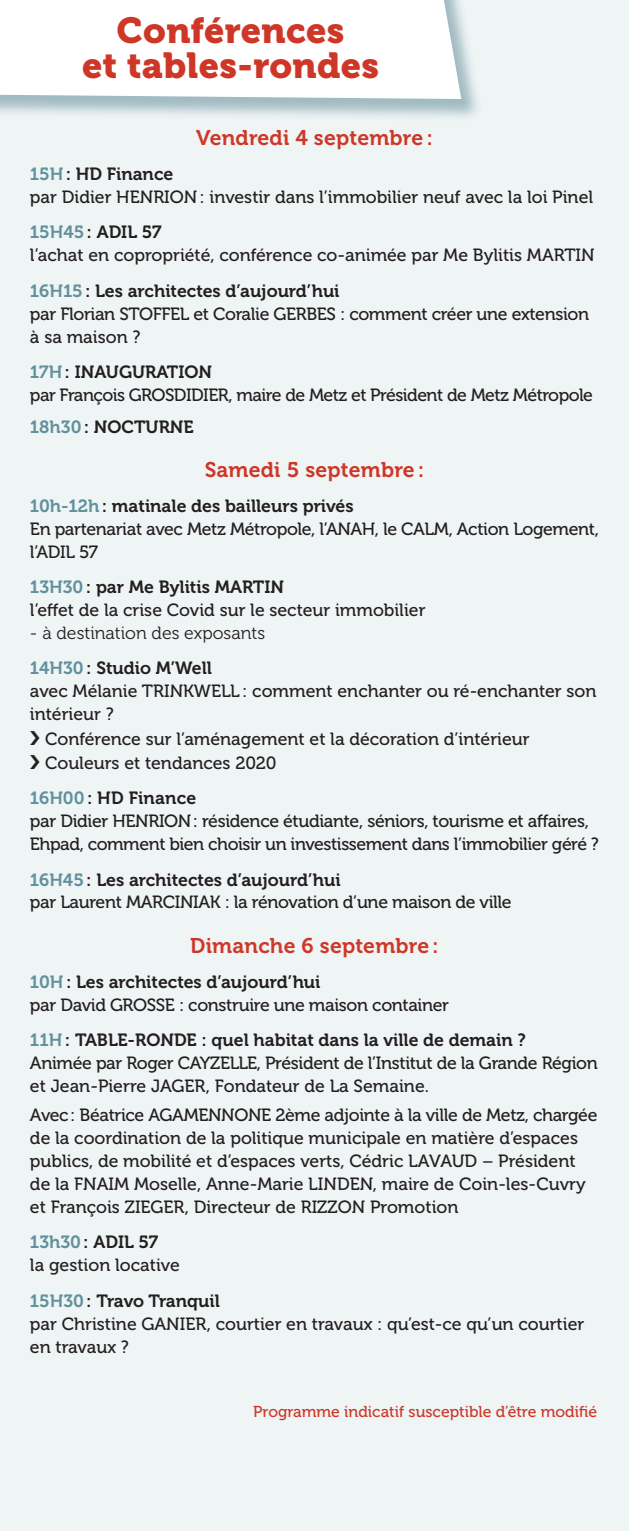
<style>
.page{position:relative;width:629px;height:1531px;background:#fff}
.page>*{position:absolute;margin:0;border:0;box-sizing:border-box;transform-origin:0 0}
.t1{font:36px/34.6px "Museo 900";letter-spacing:.01em;color:#ce3727;text-align:center}
.t2{font:21.15px "Museo 700";letter-spacing:.01em;color:#ce3727}
.t3{font:17.55px/22.9px "Museo 500";letter-spacing:-.01em;color:#231f20}
.t4{font:17.55px "Museo 700";color:#231f20}
.t5{font:17.55px "Museo 500";letter-spacing:-.03em;color:#231f20}
.t6{font:17.55px "Museo 300";color:#231f20}
.t7{font:15.75px "Museo 500";color:#ce3727}
.s1{color:#61919c}
</style>
<div class="page">
<div style="left:0;top:0;width:628px;height:1531px;background:#eff4f5"></div>
<div style="left:0;top:0;width:483px;height:122px;background:#638e99;opacity:.56"></div>
<div style="left:0;top:0;width:461px;height:99px;background:#fff"></div>
<h1 class="t1" style="left:82px;top:13px;width:298px">Conférences<br>et tables-rondes</h1>
<p class="t2" style="left:196px;top:126px;width:238px">Vendredi 4 septembre :</p>
<p class="t4" style="left:30px;top:164px;width:145px"><span class="s1">15H</span>: HD Finance</p>
<p class="t3" style="left:30px;top:186px;width:564px">par Didier HENRION: investir dans l’immobilier neuf avec la loi Pinel</p>
<p class="t4" style="left:30px;top:222px;width:133px"><span class="s1">15H45</span>: ADIL 57</p>
<p class="t3" style="left:30px;top:244px;width:566px">l’achat en copropriété, conférence co-animée par Me Bylitis MARTIN</p>
<p class="t4" style="left:30px;top:281px;width:311px"><span class="s1">16H15</span>: Les architectes d’aujourd’hui</p>
<p class="t3" style="left:30px;top:302px;width:560px">par Florian STOFFEL et Coralie GERBES : comment créer une extension à sa maison ?</p>
<p class="t4" style="left:30px;top:362px;width:183px"><span class="s1">17H</span>: INAUGURATION</p>
<p class="t5" style="left:30px;top:385px;width:564px">par François GROSDIDIER, maire de Metz et Président de Metz Métropole</p>
<p class="t4" style="left:30px;top:417px;width:165px"><span class="s1">18h30</span>: NOCTURNE</p>
<p class="t2" style="left:204px;top:458px;width:221px">Samedi 5 septembre :</p>
<p class="t4" style="left:30px;top:496px;width:325px"><span class="s1">10h-12h</span>: matinale des bailleurs privés</p>
<p class="t3" style="left:30px;top:518px;width:570px">En partenariat avec Metz Métropole, l’ANAH, le CALM, Action Logement, l’ADIL 57</p>
<p class="t4" style="left:30px;top:577px;width:255px"><span class="s1">13H30</span>: par Me Bylitis MARTIN</p>
<p class="t3" style="left:30px;top:599px;width:397px">l’effet de la crise Covid sur le secteur immobilier</p>
<p class="t6" style="left:30px;top:624px;width:236px">- à destination des exposants</p>
<p class="t4" style="left:30px;top:659px;width:183px"><span class="s1">14H30</span>: Studio M’Well</p>
<p class="t3" style="left:30px;top:680px;width:567px">avec Mélanie TRINKWELL: comment enchanter ou ré-enchanter son</p>
<p class="t3" style="left:30px;top:703px;width:85px">intérieur ?</p>
<p class="t3" style="left:45px;top:727px;width:485px">Conférence sur l’aménagement et la décoration d’intérieur</p>
<p class="t3" style="left:45px;top:752px;width:233px">Couleurs et tendances 2020</p>
<p class="t4" style="left:30px;top:788px;width:168px"><span class="s1">16H00</span>: HD Finance</p>
<p class="t3" style="left:30px;top:810px;width:570px">par Didier HENRION: résidence étudiante, séniors, tourisme et affaires,<br>Ehpad, comment bien choisir un investissement dans l’immobilier géré ?</p>
<p class="t4" style="left:30px;top:870px;width:312px"><span class="s1">16H45</span>: Les architectes d’aujourd’hui</p>
<p class="t3" style="left:30px;top:891px;width:483px">par Laurent MARCINIAK : la rénovation d’une maison de ville</p>
<p class="t2" style="left:190px;top:933px;width:250px">Dimanche 6 septembre :</p>
<p class="t4" style="left:30px;top:972px;width:292px"><span class="s1">10H</span>: Les architectes d’aujourd’hui</p>
<p class="t3" style="left:30px;top:993px;width:420px">par David GROSSE : construire une maison container</p>
<p class="t4" style="left:30px;top:1030px;width:497px"><span class="s1">11H</span>: TABLE-RONDE : quel habitat dans la ville de demain ?</p>
<p class="t3" style="left:30px;top:1052px;width:569px">Animée par Roger CAYZELLE, Président de l’Institut de la Grande Région et Jean-Pierre JAGER, Fondateur de La Semaine.</p>
<p class="t3" style="left:30px;top:1104px;width:568px">Avec: Béatrice AGAMENNONE 2ème adjointe à la ville de Metz, chargée de la coordination de la politique municipale en matière d’espaces publics, de mobilité et d’espaces verts, Cédric LAVAUD – Président de la FNAIM Moselle, Anne-Marie LINDEN, maire de Coin-les-Cuvry et François ZIEGER, Directeur de RIZZON Promotion</p>
<p class="t4" style="left:30px;top:1232px;width:130px"><span class="s1">13h30</span>: ADIL 57</p>
<p class="t3" style="left:30px;top:1254px;width:151px">la gestion locative</p>
<p class="t4" style="left:30px;top:1291px;width:191px"><span class="s1">15H30</span>: Travo Tranquil</p>
<p class="t3" style="left:30px;top:1312px;width:555px">par Christine GANIER, courtier en travaux : qu’est-ce qu’un courtier en travaux ?</p>
<p class="t7" style="left:253px;top:1403px;width:345px">Programme indicatif susceptible d’être modifié</p>
</div>
